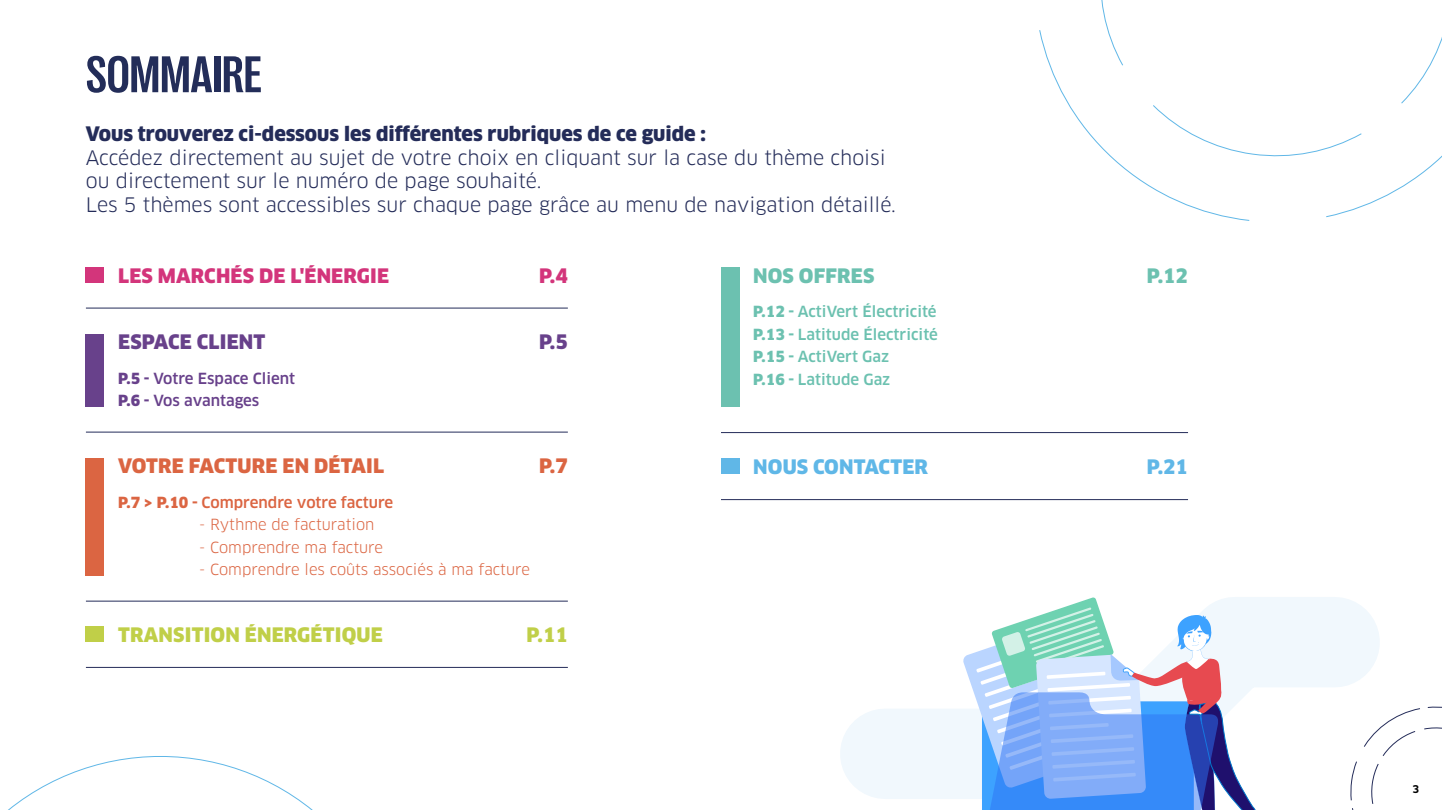
<style>
.page{position:relative;width:1442px;height:810px;background:#fff}
.page>*{position:absolute;margin:0;border:0;box-sizing:border-box;transform-origin:0 0}
.t1{font:700 condensed 52.5px "Right Grotesk";color:#232d59}
.t2{font:19.5px "Clan Pro";color:#242c59}
.t3{font:900 19.5px "Clan Pro";color:#242c59}
.t4{font:900 19.5px "Clan Pro";letter-spacing:.01em;color:#c0cf48}
.t5{font:900 19.5px "Clan Pro";letter-spacing:.01em;color:#d3357b}
.t6{font:900 19.5px "Clan Pro";letter-spacing:.01em;color:#db6542}
.t7{font:900 19.5px "Clan Pro";letter-spacing:.01em;color:#68418b}
.t8{font:900 19.5px "Clan Pro";letter-spacing:.01em;color:#5fb7e7}
.t9{font:900 19.5px "Clan Pro";letter-spacing:.01em;color:#6cc1b0}
.t10{font:900 19.5px "Clan Pro";color:#60b7e7}
.t11{font:500 15px "Clan Pro";color:#6cc1b0}
.t12{font:15px "Clan Pro";color:#db6542}
.t13{font:500 15px "Clan Pro";color:#68418b}
.t14{font:500 15px "Clan Pro";color:#db6542}
.t15{font:700 10.5px "Clan Pro";color:#000}
.s1{font-weight:900}
</style>
<div class="page">
<svg style="left:1379px;top:706px;width:62px;height:50px"></svg>
<svg style="left:8px;top:756px;width:305px;height:54px"></svg>
<svg style="left:1039px;top:0;width:402px;height:221px"></svg>
<hr style="left:86px;top:432px;width:482px;height:1px;background:#242c59">
<hr style="left:721px;top:432px;width:467px;height:1px;background:#242c59">
<hr style="left:86px;top:601px;width:482px;height:1px;background:#242c59">
<hr style="left:86px;top:667px;width:482px;height:1px;background:#242c59">
<hr style="left:86px;top:308px;width:482px;height:1px;background:#242c59">
<hr style="left:721px;top:499px;width:467px;height:1px;background:#242c59">
<div style="left:86px;top:627px;width:18px;height:15px;background:#c0cf48"></div>
<div style="left:86px;top:267px;width:18px;height:16px;background:#d3357b"></div>
<div style="left:721px;top:458px;width:18px;height:16px;background:#60b7e7"></div>
<div style="left:86px;top:334px;width:18px;height:72px;background:#68418b"></div>
<div style="left:86px;top:458px;width:18px;height:117px;background:#db6542"></div>
<svg style="left:840px;top:597px;width:539px;height:213px"></svg>
<svg style="left:962px;top:597px;width:296px;height:213px"></svg>
<div style="left:721px;top:267px;width:18px;height:140px;background:#6cc1b0"></div>
<p class="t1" style="left:86px;top:47px;width:177px">SOMMAIRE</p>
<p class="t3" style="left:86px;top:123px;width:621px">Vous trouverez ci-dessous les différentes rubriques de ce guide :</p>
<p class="t2" style="left:86px;top:146px;width:801px">Accédez directement au sujet de votre choix en cliquant sur la case du thème choisi</p>
<p class="t2" style="left:86px;top:169px;width:457px">ou directement sur le numéro de page souhaité.</p>
<p class="t2" style="left:86px;top:193px;width:811px">Les 5 thèmes sont accessibles sur chaque page grâce au menu de navigation détaillé.</p>
<p class="t5" style="left:118px;top:264px;width:272px">LES MARCHÉS DE L'ÉNERGIE</p>
<p class="t7" style="left:118px;top:330px;width:149px">ESPACE CLIENT</p>
<p class="t13" style="left:118px;top:369px;width:179px"><span class="s1">P.5 -</span> Votre Espace Client</p>
<p class="t13" style="left:118px;top:392px;width:143px"><span class="s1">P.6 -</span> Vos avantages</p>
<p class="t9" style="left:753px;top:264px;width:123px">NOS OFFRES</p>
<p class="t11" style="left:753px;top:303px;width:185px"><span class="s1">P.12 -</span> ActiVert Électricité</p>
<p class="t11" style="left:753px;top:325px;width:186px"><span class="s1">P.13 -</span> Latitude Électricité</p>
<p class="t11" style="left:753px;top:348px;width:138px"><span class="s1">P.15 -</span> ActiVert Gaz</p>
<p class="t11" style="left:753px;top:370px;width:139px"><span class="s1">P.16 -</span> Latitude Gaz</p>
<p class="t5" style="left:539px;top:264px;width:30px">P.4</p>
<p class="t9" style="left:1146px;top:264px;width:43px">P.12</p>
<p class="t7" style="left:539px;top:330px;width:30px">P.5</p>
<p class="t6" style="left:118px;top:454px;width:267px">VOTRE FACTURE EN DÉTAIL</p>
<p class="t14" style="left:118px;top:494px;width:277px"><span class="s1">P.7 &gt; P.10 -</span> Comprendre votre facture</p>
<p class="t12" style="left:199px;top:516px;width:177px">- Rythme de facturation</p>
<p class="t12" style="left:199px;top:538px;width:186px">- Comprendre ma facture</p>
<p class="t12" style="left:199px;top:561px;width:332px">- Comprendre les coûts associés à ma facture</p>
<p class="t6" style="left:539px;top:454px;width:30px">P.7</p>
<p class="t10" style="left:1146px;top:455px;width:43px">P.21</p>
<p class="t8" style="left:753px;top:455px;width:176px">NOUS CONTACTER</p>
<p class="t4" style="left:118px;top:623px;width:266px">TRANSITION ÉNERGÉTIQUE</p>
<p class="t4" style="left:526px;top:623px;width:43px">P.11</p>
<p class="t15" style="left:1412px;top:783px;width:8px">3</p>
</div>
